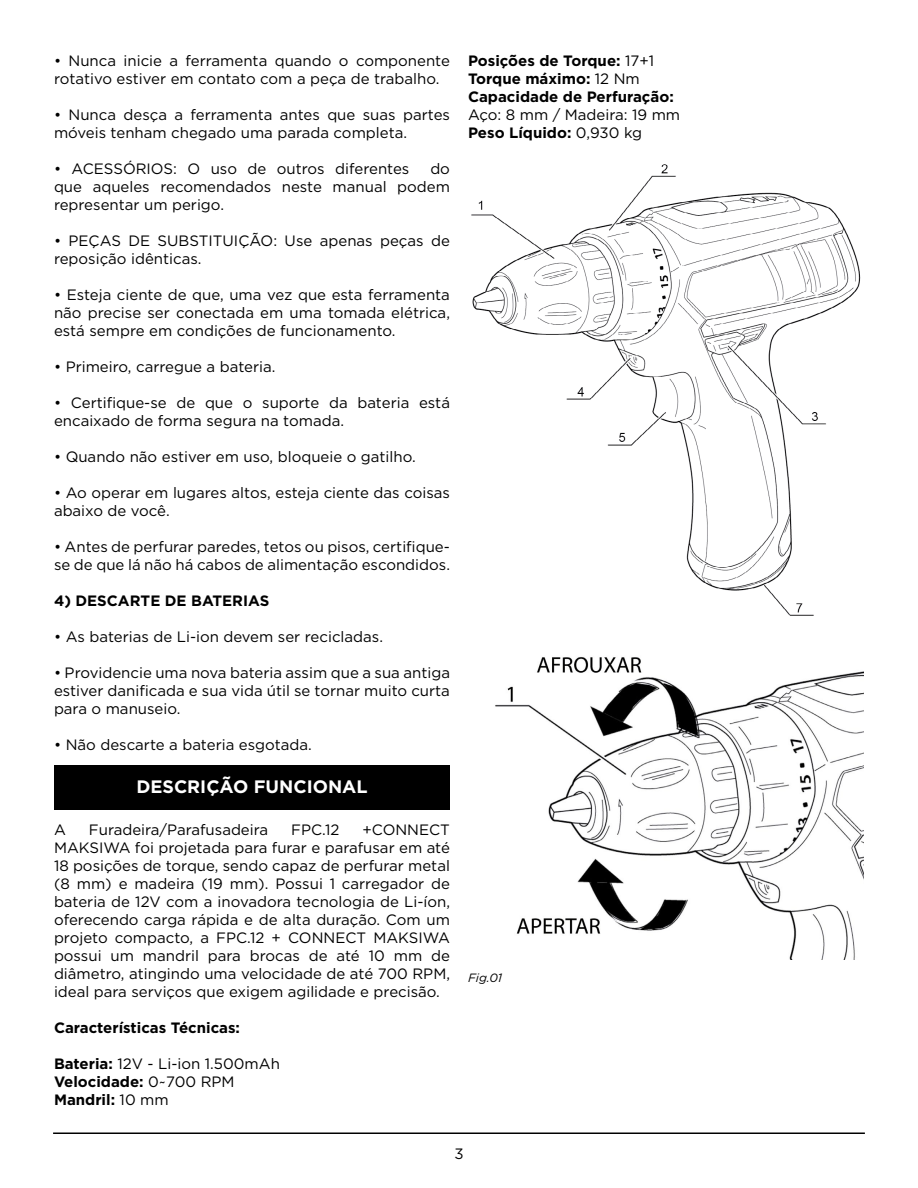
<style>
.page{position:relative;width:918px;height:1188px;background:#fff}
.page>*{position:absolute;margin:0;border:0;box-sizing:border-box;transform-origin:0 0}
.t1{font:700 18px "Gotham";color:#fff}
.t2{font:15px/18px "Gotham";color:#000}
.t3{font:700 15px/18px "Gotham";color:#000}
.t4{font:italic 12px "Gotham";color:#000}
.s1{font-weight:700}
.s2{font-weight:400}
</style>
<div class="page">
<hr style="left:53px;top:1132px;width:812px;height:2px;background:#000">
<div style="left:54px;top:765px;width:396px;height:45px;background:#000"></div>
<img style="left:471px;top:164px;width:390px;height:452px">
<img style="left:495px;top:657px;width:369px;height:302px">
<p class="t2" style="left:54px;top:51px;width:398px">• Nunca inicie a ferramenta quando o componente rotativo estiver em contato com a peça de trabalho.</p>
<p class="t2" style="left:54px;top:105px;width:398px">• Nunca desça a ferramenta antes que suas partes móveis tenham chegado uma parada completa.</p>
<p class="t2" style="left:54px;top:159px;width:357px">• ACESSÓRIOS: O uso de outros diferentes</p>
<p class="t2" style="left:54px;top:159px;width:398px;text-align:justify;text-indent:376px">do que aqueles recomendados neste manual podem representar um perigo.</p>
<p class="t2" style="left:54px;top:231px;width:397px">• PEÇAS DE SUBSTITUIÇÃO: Use apenas peças de reposição idênticas.</p>
<p class="t2" style="left:54px;top:285px;width:398px;text-align:justify">• Esteja ciente de que, uma vez que esta ferramenta não precise ser conectada em uma tomada elétrica, está sempre em condições de funcionamento.</p>
<p class="t2" style="left:54px;top:357px;width:223px">• Primeiro, carregue a bateria.</p>
<p class="t2" style="left:54px;top:393px;width:398px">• Certifique-se de que o suporte da bateria está encaixado de forma segura na tomada.</p>
<p class="t2" style="left:54px;top:447px;width:363px">• Quando não estiver em uso, bloqueie o gatilho.</p>
<p class="t2" style="left:54px;top:483px;width:398px">• Ao operar em lugares altos, esteja ciente das coisas abaixo de você.</p>
<p class="t2" style="left:54px;top:537px;width:398px">• Antes de perfurar paredes, tetos ou pisos, certifique&shy;se de que lá não há cabos de alimentação escondidos.</p>
<p class="t3" style="left:54px;top:592px;width:217px">4) DESCARTE DE BATERIAS</p>
<p class="t2" style="left:54px;top:627px;width:331px">• As baterias de Li-ion devem ser recicladas.</p>
<p class="t2" style="left:54px;top:663px;width:398px;text-align:justify">• Providencie uma nova bateria assim que a sua antiga estiver danificada e sua vida útil se tornar muito curta para o manuseio.</p>
<p class="t2" style="left:54px;top:735px;width:259px">• Não descarte a bateria esgotada.</p>
<p class="t1" style="left:136px;top:775px;width:233px">DESCRIÇÃO FUNCIONAL</p>
<p class="t2" style="left:54px;top:820px;width:13px">A</p>
<p class="t2" style="left:89px;top:820px;width:181px">Furadeira/Parafusadeira</p>
<p class="t2" style="left:291px;top:820px;width:50px">FPC.12</p>
<p class="t2" style="left:54px;top:820px;width:398px;text-align:justify;text-indent:309px">+CONNECT MAKSIWA foi projetada para furar e parafusar em até 18 posições de torque, sendo capaz de perfurar metal (8 mm) e madeira (19 mm). Possui 1 carregador de bateria de 12V com a inovadora tecnologia de Li-íon, oferecendo carga rápida e de alta duração. Com um projeto compacto, a FPC.12 + CONNECT MAKSIWA possui um mandril para brocas de até 10 mm de diâmetro, atingindo uma velocidade de até 700 RPM, ideal para serviços que exigem agilidade e precisão.</p>
<p class="t3" style="left:54px;top:1019px;width:188px">Características Técnicas:</p>
<p class="t2" style="left:54px;top:1054px;width:227px"><span class="s1">Bateria:</span> 12V - Li-ion 1.500mAh<br><span class="s1">Velocidade:</span> 0~700 RPM<br><span class="s1">Mandril:</span> 10 mm</p>
<p class="t3" style="left:468px;top:52px;width:207px">Posições de Torque: <span class="s2">17+1<br></span>Torque máximo: <span class="s2">12 Nm<br></span>Capacidade de Perfuração:</p>
<p class="t2" style="left:468px;top:105px;width:214px">Aço: 8 mm / Madeira: 19 mm<br><span class="s1">Peso Líquido:</span> 0,930 kg</p>
<p class="t4" style="left:468px;top:970px;width:36px">Fig.01</p>
<p class="t2" style="left:454px;top:1144px;width:11px">3</p>
</div>
